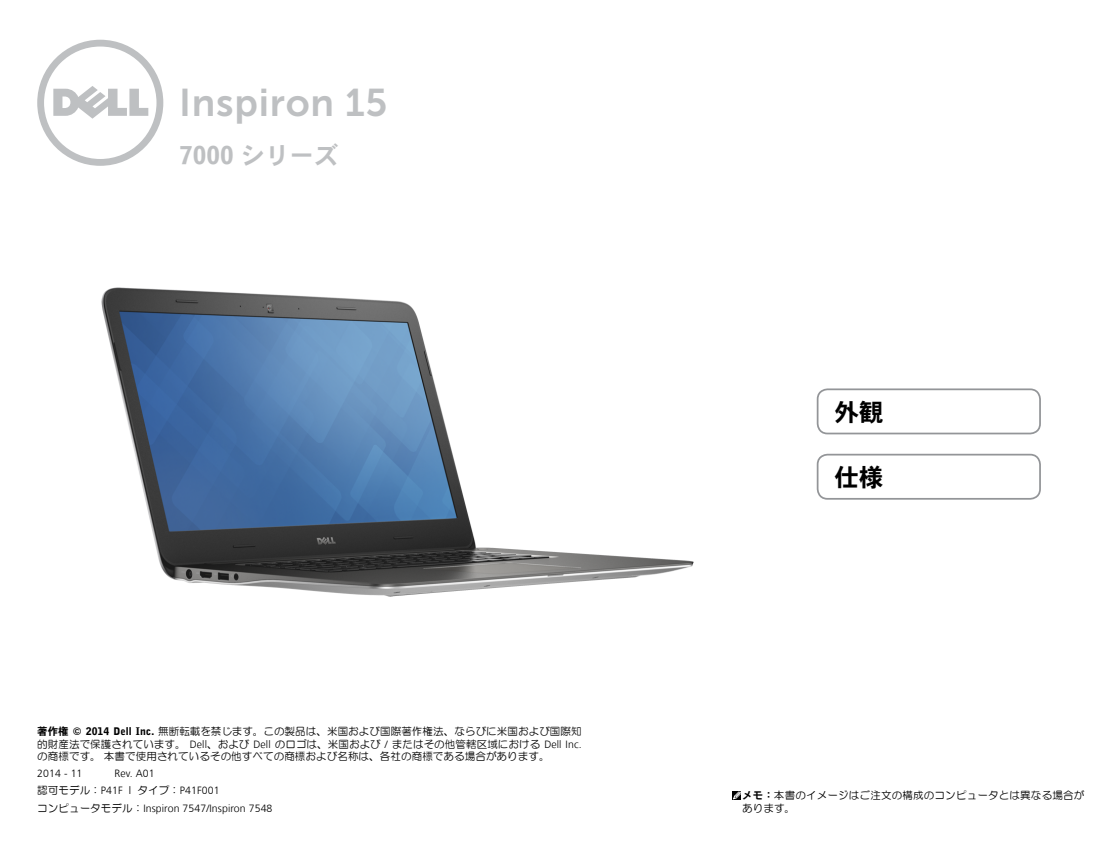
<style>
.page{position:relative;width:1117px;height:844px;background:#fff}
.page>*{position:absolute;margin:0;border:0;box-sizing:border-box;transform-origin:0 0}
.Brand{font:38.5px "Museo Sans For Dell 700";letter-spacing:.02em;color:#bec0c2}
.Model{font:900 24.5px "Bell Gothic BT";color:#bec0c2}
.Cover_Title{font:24.5px "DFHS Gothic W7 WIN RKSJ H";color:#000}
.Legal_1{font:10.5px/12.2px "HG Maru Gothic MPRO";letter-spacing:.01em;color:#000;text-align:justify}
.Legal_1-2{font:300 10.5px "Frutiger 45";letter-spacing:.01em;color:#000}
.Note_Legal{font:10.5px/12.2px "HG Maru Gothic MPRO";letter-spacing:.02em;color:#000}
.s1{font-family:"DFHS Gothic W7 WIN RKSJ H";font-weight:400}
.s2{font-family:"DFHS Gothic W7 WIN RKSJ H"}
.s3{font-family:"Bell Gothic BT";font-weight:900}
.s4{font-family:"Frutiger 45";font-weight:300}
.s5{font-family:"HG Maru Gothic MPRO";font-weight:400}
</style>
<div class="page">
<div style="left:816px;top:388px;width:224px;height:46px;border:2px solid #939598;border-radius:10px"></div>
<div style="left:816px;top:453px;width:224px;height:46px;border:2px solid #939598;border-radius:10px"></div>
<img style="left:101px;top:287px;width:593px;height:310px">
<svg style="left:37px;top:40px;width:126px;height:126px"></svg>
<div style="left:732px;top:791px;width:8px;height:9px;background:#000"></div>
<svg style="left:733px;top:791px;width:7px;height:8px"></svg>
<p class="Brand" style="left:179px;top:81px;width:210px">Inspiron 15</p>
<p class="Model" style="left:179px;top:140px;width:161px">7000 <span class="s1">シリーズ</span></p>
<p class="Legal_1" style="left:37px;top:725px;width:546px"><span class="s2">著作権</span> <span class="s3">© 2014 Dell Inc.</span> 無断転載を禁じます。この製品は、米国および国際著作権法、ならびに米国および国際知的財産法で保護されています。 <span class="s4">Dell</span>、および <span class="s4">Dell</span> のロゴは、米国および <span class="s4">/</span> またはその他管轄区域における <span class="s4">Dell Inc.</span>の商標です。本書で使用されているその他すべての商標および名称は、各社の商標である場合があります。</p>
<p class="Legal_1-2" style="left:37px;top:767px;width:47px">2014 - 11</p>
<p class="Legal_1-2" style="left:114px;top:767px;width:42px">Rev. A01</p>
<p class="Legal_1-2" style="left:37px;top:784px;width:184px"><span class="s5">認可モデル：</span>P41F | <span class="s5">タイプ：</span>P41F001</p>
<p class="Legal_1-2" style="left:37px;top:801px;width:237px"><span class="s5">コンピュータモデル：</span>Inspiron 7547/Inspiron 7548</p>
<p class="Cover_Title" style="left:834px;top:399px;width:50px">外観</p>
<p class="Cover_Title" style="left:834px;top:464px;width:50px">仕様</p>
<p class="Note_Legal" style="left:742px;top:789px;width:343px"><span class="s2">メモ：</span>本書のイメージはご注文の構成のコンピュータとは異なる場合があります。</p>
</div>
